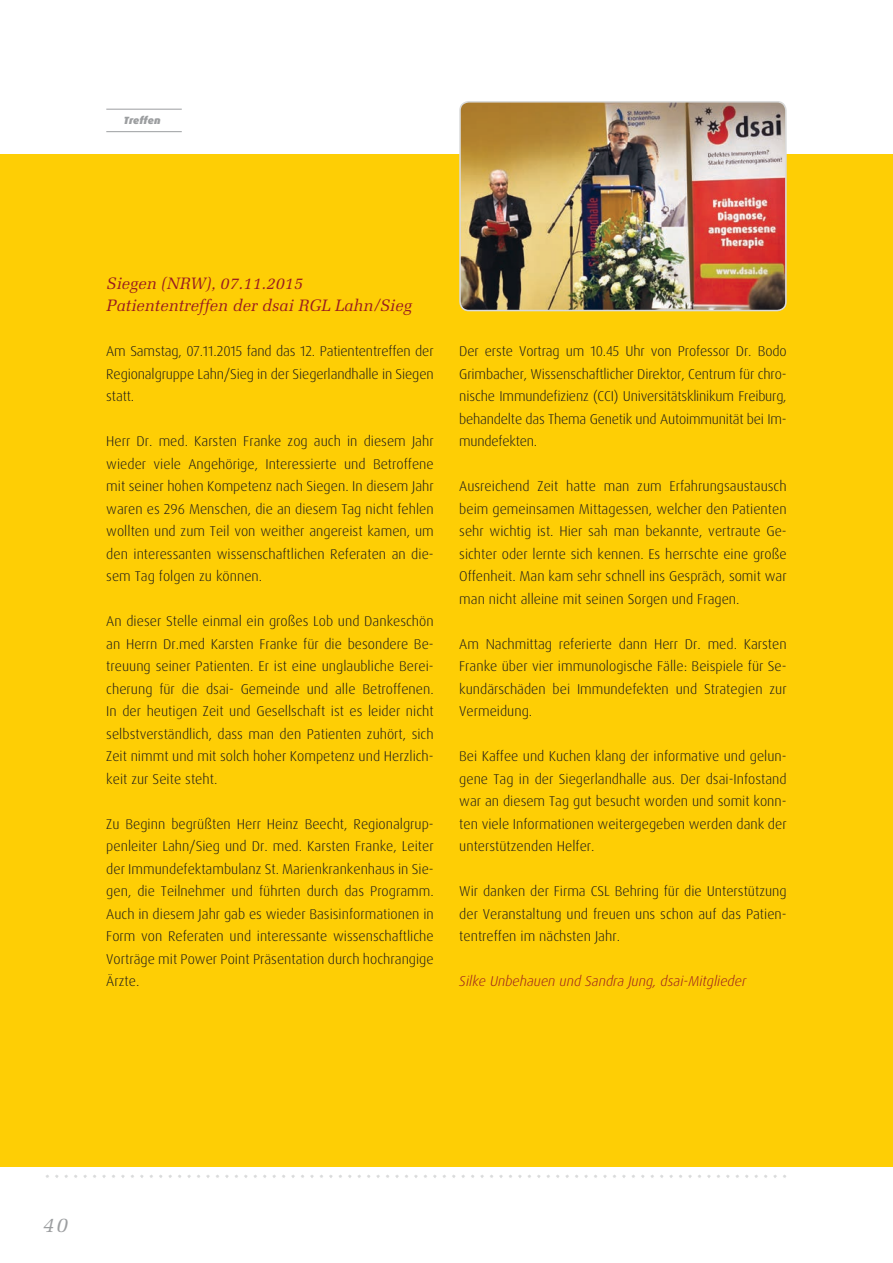
<style>
.page{position:relative;width:893px;height:1263px;background:#fff}
.page>*{position:absolute;margin:0;border:0;box-sizing:border-box;transform-origin:0 0}
.t1{font:italic 21px "Melior";color:#9c9ea0}
.t2{font:italic 16.5px/22.5px "Melior";color:#991c1f}
.t3{font:300 14.25px/22.5px "Dax Pro";color:#1a181b;text-align:justify}
.t4{font:italic 300 14.25px "Dax Pro";color:#991c1f}
.t5{font:italic 900 10.5px "Dax Pro";color:#9c9ea0}
</style>
<div class="page">
<div style="left:0;top:154px;width:893px;height:1012px;background:#fece05"></div>
<svg style="left:244px;top:1175px;width:13px;height:3px"></svg>
<svg style="left:537px;top:1175px;width:13px;height:3px"></svg>
<svg style="left:556px;top:1175px;width:79px;height:3px"></svg>
<svg style="left:263px;top:1175px;width:79px;height:3px"></svg>
<svg style="left:641px;top:1175px;width:13px;height:3px"></svg>
<svg style="left:348px;top:1175px;width:13px;height:3px"></svg>
<svg style="left:55px;top:1175px;width:13px;height:3px"></svg>
<svg style="left:433px;top:1175px;width:13px;height:3px"></svg>
<svg style="left:660px;top:1175px;width:60px;height:3px"></svg>
<svg style="left:159px;top:1175px;width:13px;height:3px"></svg>
<svg style="left:745px;top:1175px;width:41px;height:3px"></svg>
<svg style="left:74px;top:1175px;width:79px;height:3px"></svg>
<svg style="left:726px;top:1175px;width:13px;height:3px"></svg>
<svg style="left:367px;top:1175px;width:60px;height:3px"></svg>
<svg style="left:178px;top:1175px;width:60px;height:3px"></svg>
<svg style="left:452px;top:1175px;width:79px;height:3px"></svg>
<hr style="left:106px;top:131px;width:76px;height:1px;background:#9c9ea0">
<hr style="left:106px;top:109px;width:76px;height:1px;background:#9c9ea0">
<img style="left:460px;top:104px;width:326px;height:207px">
<div style="left:459px;top:101px;width:328px;height:210px;border:2px solid #dadbdb;border-radius:9px"></div>
<p class="t5" style="left:124px;top:114px;width:38px">Treffen</p>
<p class="t2" style="left:106px;top:272px;width:307px">Siegen (NRW), 07.11.2015<br>Patiententreffen der dsai RGL Lahn/Sieg</p>
<p class="t3" style="left:106px;top:340px;width:329px">Am Samstag, 07.11.2015 fand das 12. Patiententreffen der Regionalgruppe Lahn/Sieg in der Siegerlandhalle in Siegen statt.</p>
<p class="t3" style="left:106px;top:430px;width:329px">Herr Dr. med. Karsten Franke zog auch in diesem Jahr wieder viele Angehörige, Interessierte und Betroffene mit seiner hohen Kompetenz nach Siegen. In diesem Jahr waren es 296 Menschen, die an diesem Tag nicht fehlen wollten und zum Teil von weither angereist kamen, um den interessanten wissenschaftlichen Referaten an die&shy;sem Tag folgen zu können.</p>
<p class="t3" style="left:106px;top:610px;width:329px">An dieser Stelle einmal ein großes Lob und Dankeschön an Herrn Dr.med Karsten Franke für die besondere Be&shy;treuung seiner Patienten. Er ist eine unglaubliche Berei&shy;cherung für die dsai- Gemeinde und alle Betroffenen.<br>In der heutigen Zeit und Gesellschaft ist es leider nicht selbstverständlich, dass man den Patienten zuhört, sich Zeit nimmt und mit solch hoher Kompetenz und Herzlich&shy;keit zur Seite steht.</p>
<p class="t3" style="left:106px;top:813px;width:329px">Zu Beginn begrüßten Herr Heinz Beecht, Regionalgrup&shy;penleiter Lahn/Sieg und Dr. med. Karsten Franke, Leiter der Immundefektambulanz St. Marienkrankenhaus in Sie&shy;gen, die Teilnehmer und führten durch das Programm.<br>Auch in diesem Jahr gab es wieder Basisinformationen in Form von Referaten und interessante wissenschaftliche Vorträge mit Power Point Präsentation durch hochrangige Ärzte.</p>
<p class="t3" style="left:459px;top:340px;width:329px">Der erste Vortrag um 10.45 Uhr von Professor Dr. Bodo Grimbacher, Wissenschaftlicher Direktor, Centrum für chro&shy;nische Immundefizienz (CCI) Universitätsklinikum Freiburg, behandelte das Thema Genetik und Autoimmunität bei Im&shy;mundefekten.</p>
<p class="t3" style="left:459px;top:475px;width:329px">Ausreichend Zeit hatte man zum Erfahrungsaustausch beim gemeinsamen Mittagessen, welcher den Patienten sehr wichtig ist. Hier sah man bekannte, vertraute Ge&shy;sichter oder lernte sich kennen. Es herrschte eine große Offenheit. Man kam sehr schnell ins Gespräch, somit war man nicht alleine mit seinen Sorgen und Fragen.</p>
<p class="t3" style="left:459px;top:633px;width:329px">Am Nachmittag referierte dann Herr Dr. med. Karsten Franke über vier immunologische Fälle: Beispiele für Se&shy;kundärschäden bei Immundefekten und Strategien zur Vermeidung.</p>
<p class="t3" style="left:459px;top:745px;width:329px">Bei Kaffee und Kuchen klang der informative und gelun&shy;gene Tag in der Siegerlandhalle aus. Der dsai-Infostand war an diesem Tag gut besucht worden und somit konn&shy;ten viele Informationen weitergegeben werden dank der unterstützenden Helfer.</p>
<p class="t3" style="left:459px;top:880px;width:329px">Wir danken der Firma CSL Behring für die Unterstützung der Veranstaltung und freuen uns schon auf das Patien&shy;tentreffen im nächsten Jahr.</p>
<p class="t4" style="left:459px;top:972px;width:289px">Silke Unbehauen und Sandra Jung, dsai-Mitglieder</p>
<h1 class="t1" style="left:43px;top:1213px;width:27px">40</h1>
</div>
